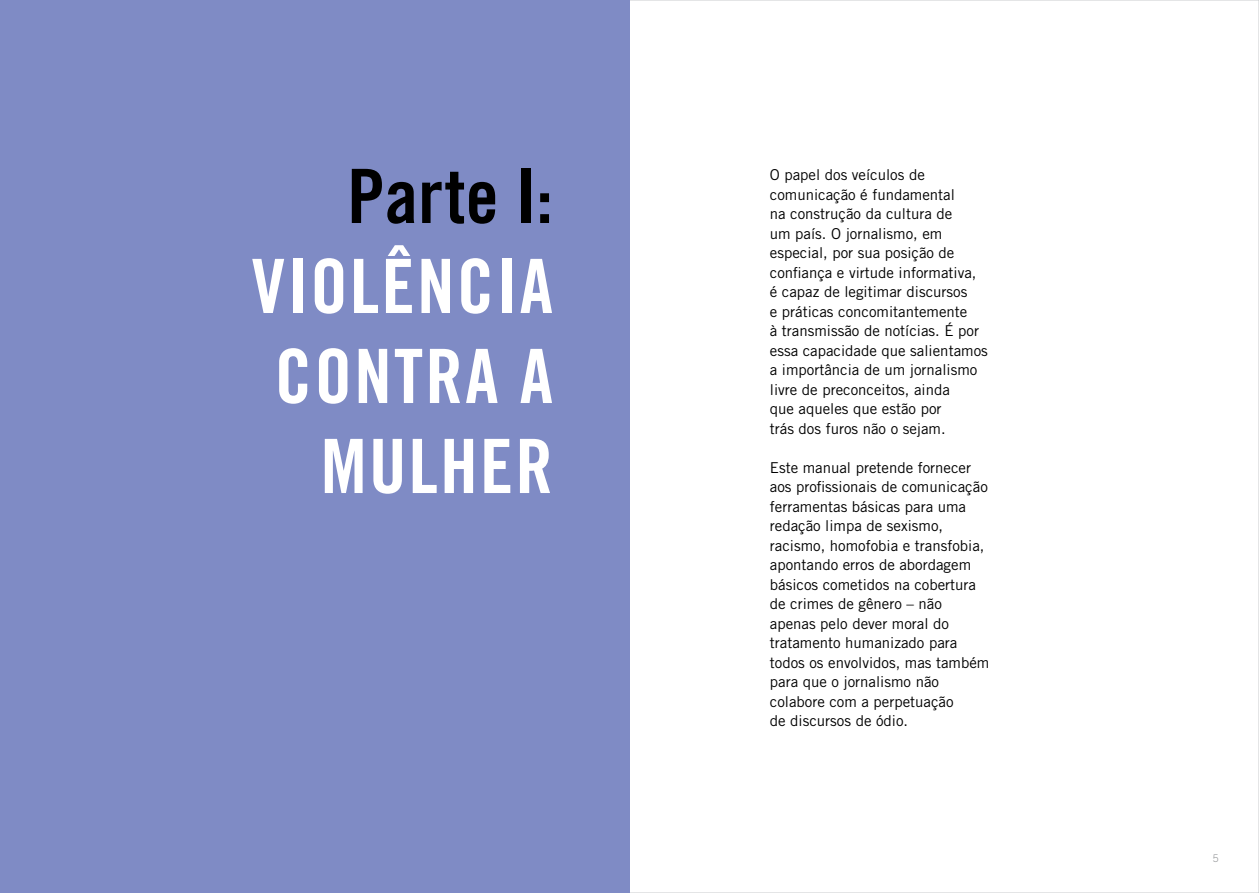
<style>
.page{position:relative;width:1259px;height:893px;background:#fff}
.page>*{position:absolute;margin:0;border:0;box-sizing:border-box;transform-origin:0 0}
.t1{font:75px "Trade Gothic Bold Cond Twenty";letter-spacing:.03em;color:#fff}
.t2{font:75px "Trade Gothic Bold Cond Twenty";color:#000}
.t3{font:15px/19.5px "Trade Gothic";color:#000}
.t4{font:300 10.5px "Trade Gothic";color:#939598}
</style>
<div class="page">
<hr style="left:629px;top:0;width:1px;height:893px;background:#d1d3d4">
<div style="left:0;top:0;width:629px;height:893px;background:#7f8bc5"></div>
<h1 class="t2" style="left:347px;top:151px;width:207px">Parte I:</h1>
<h1 class="t1" style="left:251px;top:241px;width:271px">VIOLÊNCIA</h1>
<h1 class="t1" style="left:275px;top:331px;width:278px">CONTRA A</h1>
<h1 class="t1" style="left:321px;top:421px;width:226px">MULHER</h1>
<p class="t3" style="left:770px;top:165px;width:219px">O papel dos veículos de comunicação é fundamental<br>na construção da cultura de<br>um país. O jornalismo, em especial, por sua posição de confiança e virtude informativa,<br>é capaz de legitimar discursos<br>e práticas concomitantemente<br>à transmissão de notícias. É por essa capacidade que salientamos a importância de um jornalismo livre de preconceitos, ainda<br>que aqueles que estão por<br>trás dos furos não o sejam.</p>
<p class="t3" style="left:770px;top:458px;width:221px">Este manual pretende fornecer aos profissionais de comunicação ferramentas básicas para uma redação limpa de sexismo, racismo, homofobia e transfobia, apontando erros de abordagem básicos cometidos na cobertura de crimes de gênero – não apenas pelo dever moral do tratamento humanizado para todos os envolvidos, mas também para que o jornalismo não colabore com a perpetuação<br>de discursos de ódio.</p>
<p class="t4" style="left:1213px;top:852px;width:7px">5</p>
</div>
